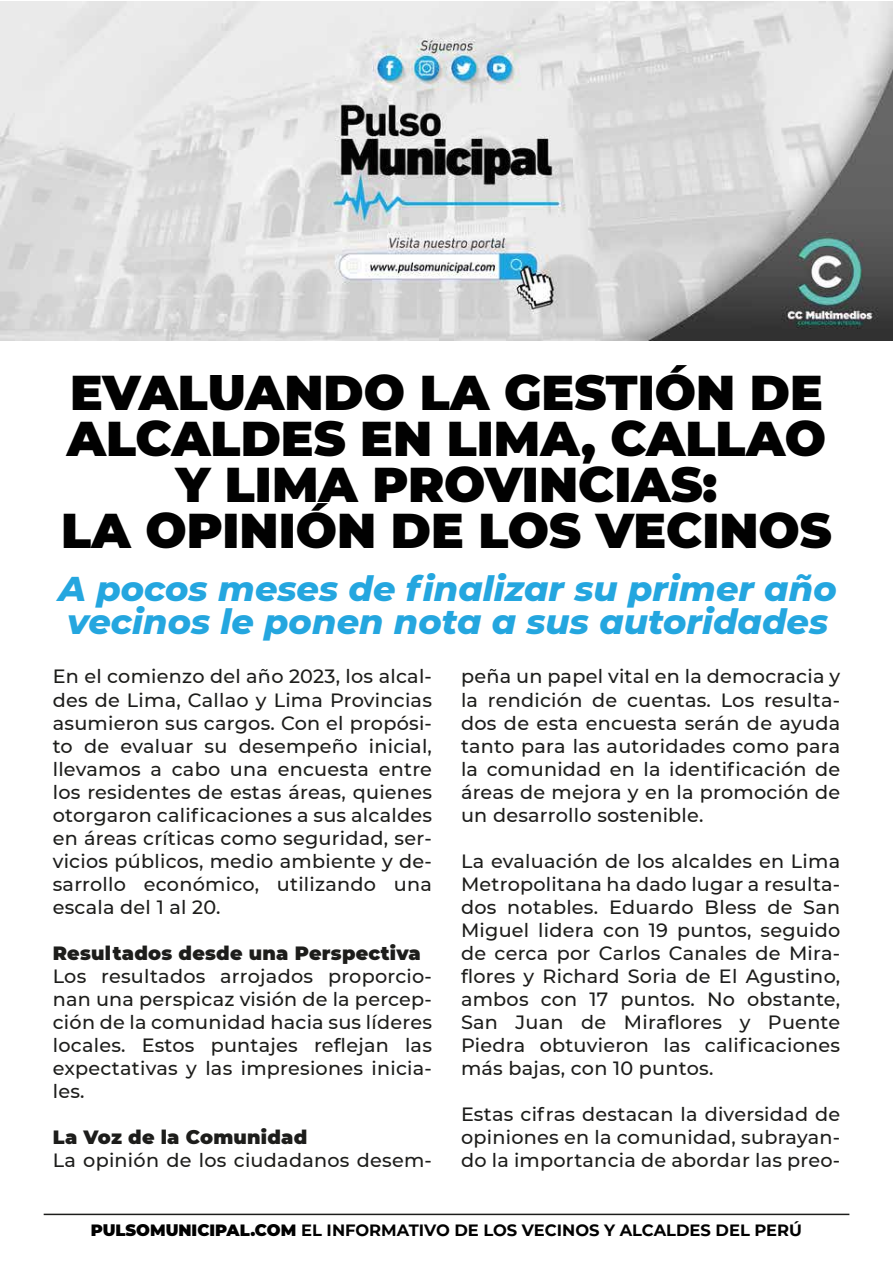
<style>
.page{position:relative;width:893px;height:1263px;background:#fff}
.page>*{position:absolute;margin:0;border:0;box-sizing:border-box;transform-origin:0 0}
.t1{font:900 48.75px/45.9px "Montserrat";color:#010101;text-align:center}
.t2{font:italic 800 35.1px/33.2px "Montserrat";color:#24a6df}
.t3{font:500 19.2px/23.1px "Montserrat";letter-spacing:.015em;color:#1d1d1b;text-align:justify}
.t4{font:900 19.2px "Montserrat";letter-spacing:.015em;color:#1d1d1b}
.t5{font:700 16.35px "Montserrat";color:#010101}
.s1{font-weight:900}
</style>
<div class="page">
<img style="left:0;top:1px;width:893px;height:340px">
<hr style="left:44px;top:1213px;width:805px;height:2px;background:#1d1d1b">
<h1 class="t1" style="left:61px;top:367px;width:772px">EVALUANDO LA GESTIÓN DE<br>ALCALDES EN LIMA, CALLAO<br>Y LIMA PROVINCIAS:<br>LA OPINIÓN DE LOS VECINOS</h1>
<h2 class="t2" style="left:59px;top:570px;width:780px">A pocos meses de finalizar su primer año vecinos le ponen nota a sus autoridades</h2>
<p class="t3" style="left:53px;top:664px;width:381px">En el comienzo del año 2023, los alcal&shy;des de Lima, Callao y Lima Provincias asumieron sus cargos. Con el propósi&shy;to de evaluar su desempeño inicial, llevamos a cabo una encuesta entre los residentes de estas áreas, quienes otorgaron calificaciones a sus alcaldes en áreas críticas como seguridad, ser&shy;vicios públicos, medio ambiente y de&shy;sarrollo económico, utilizando una escala del 1 al 20.</p>
<p class="t4" style="left:53px;top:939px;width:370px">Resultados desde una Perspectiva</p>
<p class="t3" style="left:53px;top:964px;width:381px">Los resultados arrojados proporcio&shy;nan una perspicaz visión de la percep&shy;ción de la comunidad hacia sus líderes locales. Estos puntajes reflejan las expectativas y las impresiones inicia&shy;les.</p>
<p class="t4" style="left:53px;top:1123px;width:256px">La Voz de la Comunidad</p>
<p class="t3" style="left:53px;top:1148px;width:381px">La opinión de los ciudadanos desem-</p>
<p class="t3" style="left:461px;top:664px;width:381px">peña un papel vital en la democracia y la rendición de cuentas. Los resulta&shy;dos de esta encuesta serán de ayuda tanto para las autoridades como para la comunidad en la identificación de áreas de mejora y en la promoción de un desarrollo sostenible.</p>
<p class="t3" style="left:461px;top:849px;width:381px">La evaluación de los alcaldes en Lima Metropolitana ha dado lugar a resulta&shy;dos notables. Eduardo Bless de San Miguel lidera con 19 puntos, seguido de cerca por Carlos Canales de Mira&shy;flores y Richard Soria de El Agustino, ambos con 17 puntos. No obstante, San Juan de Miraflores y Puente Piedra obtuvieron las calificaciones más bajas, con 10 puntos.</p>
<p class="t3" style="left:461px;top:1102px;width:381px">Estas cifras destacan la diversidad de opiniones en la comunidad, subrayan&shy;do la importancia de abordar las preo-</p>
<p class="t5" style="left:91px;top:1219px;width:713px"><span class="s1">PULSOMUNICIPAL.COM</span> EL INFORMATIVO DE LOS VECINOS Y ALCALDES DEL PERÚ</p>
</div>
